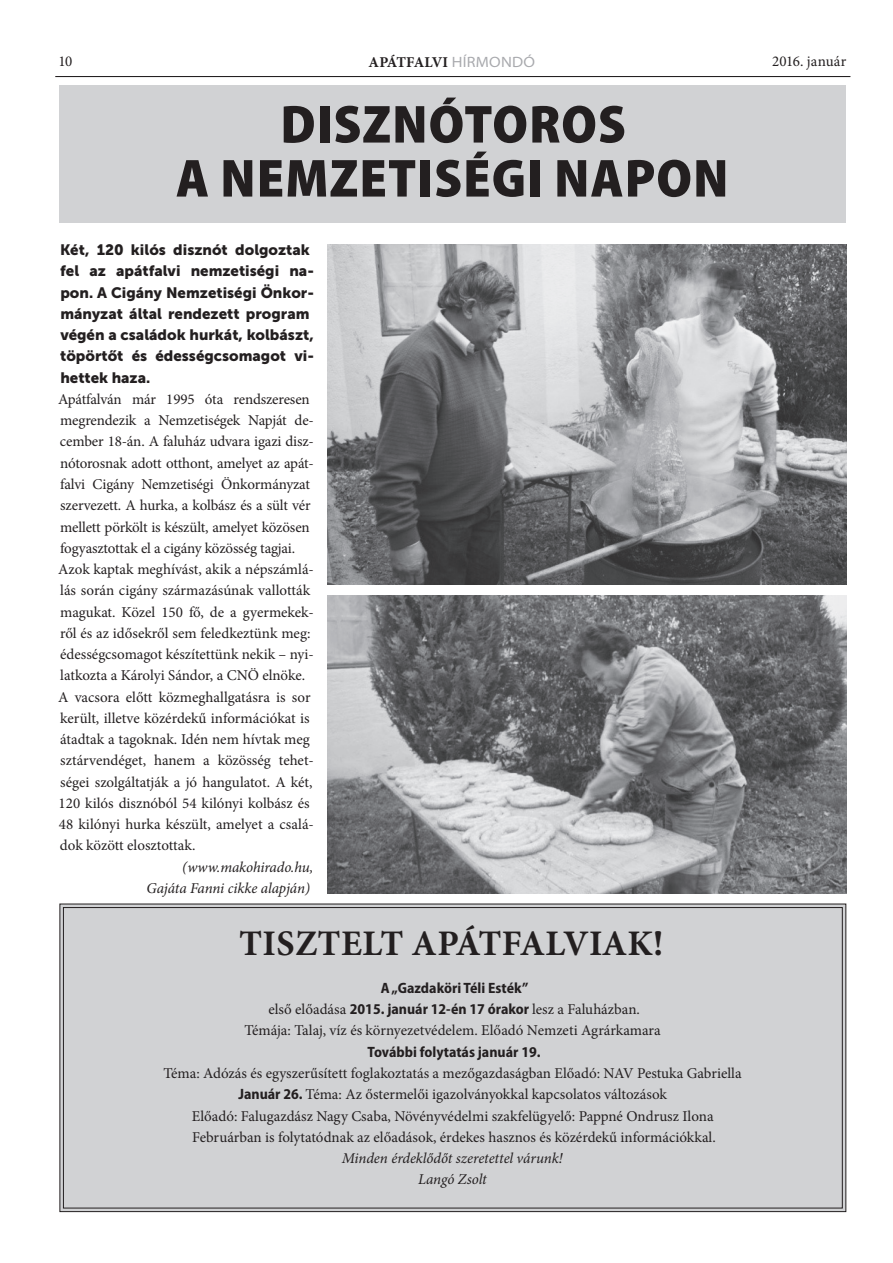
<style>
.page{position:relative;width:893px;height:1263px;background:#fff}
.page>*{position:absolute;margin:0;border:0;box-sizing:border-box;transform-origin:0 0}
.cím_shading{font:900 semi-condensed 54px/54px "Myriad Pro";letter-spacing:.02em;color:#231f20;text-align:center}
.cím_Minion{font:700 36px "Minion Pro";letter-spacing:.01em;color:#231f20}
.t1{font:15px/21.3px "Minion Pro";letter-spacing:-.005em;color:#231f20}
.bevezető{font:15px/21.3px "Museo Sans 900";color:#231f20}
.t2{font:700 semi-condensed 15px/21.3px "Myriad Pro";color:#231f20;text-align:center}
.aláírás{font:italic 15px/21.3px "Minion Pro";letter-spacing:-.01em;color:#231f20;text-align:right}
.t3{font:700 15px "Minion Pro";letter-spacing:-.025em;color:#231f20}
.s1{font-family:"Myriad Pro";font-weight:400;font-stretch:semi-expanded;color:#a8a9ad}
.s2{font-family:"Minion Pro";font-weight:400;font-stretch:normal}
.s3{font-family:"Myriad Pro";font-weight:700;font-stretch:semi-condensed}
</style>
<div class="page">
<hr style="left:55px;top:76px;width:795px;height:1px;background:#231f20">
<div style="left:59px;top:903px;width:787px;height:309px;background:#d1d2d4"></div>
<div style="left:60px;top:85px;width:786px;height:138px;background:#d1d2d4"></div>
<img style="left:327px;top:244px;width:519px;height:341px">
<img style="left:327px;top:595px;width:519px;height:298px">
<p class="t1" style="left:59px;top:51px;width:15px">10</p>
<p class="t3" style="left:369px;top:51px;width:168px">APÁTFALVI <span class="s1">HÍRMONDÓ</span></p>
<p class="t1" style="left:772px;top:51px;width:76px">2016. január</p>
<p class="cím_shading" style="left:176px;top:95px;width:554px">DISZNÓTOROS<br>A NEMZETISÉGI NAPON</p>
<p class="bevezető" style="left:60px;top:239px;width:255px">Két, 120 kilós disznót dolgoztak fel az apátfalvi nemzetiségi na&shy;pon. A Cigány Nemzetiségi Önkor&shy;mányzat által rendezett program végén a családok hurkát, kolbászt, töpörtőt és édességcsomagot vi&shy;hettek haza.</p>
<p class="t1" style="left:58px;top:389px;width:257px">Apátfalván már 1995 óta rendszeresen megrendezik a Nemzetiségek Napját de&shy;cember 18-án. A faluház udvara igazi disz&shy;nótorosnak adott otthont, amelyet az apát&shy;falvi Cigány Nemzetiségi Önkormányzat szervezett. A hurka, a kolbász és a sült vér mellett pörkölt is készült, amelyet közösen fogyasztottak el a cigány közösség tagjai.</p>
<p class="t1" style="left:58px;top:559px;width:257px">Azok kaptak meghívást, akik a népszámlá&shy;lás során cigány származásúnak vallották magukat. Közel 150 fő, de a gyermekek&shy;ről és az idősekről sem feledkeztünk meg: édességcsomagot készítettünk nekik – nyi&shy;latkozta a Károlyi Sándor, a CNÖ elnöke.</p>
<p class="t1" style="left:58px;top:686px;width:257px">A vacsora előtt közmeghallgatásra is sor került, illetve közérdekű információkat is átadtak a tagoknak. Idén nem hívtak meg sztárvendéget, hanem a közösség tehet&shy;ségei szolgáltatják a jó hangulatot. A két, 120 kilós disznóból 54 kilónyi kolbász és 48 kilónyi hurka készült, amelyet a csalá&shy;dok között elosztottak.</p>
<p class="aláírás" style="left:147px;top:856px;width:168px">(www.makohirado.hu,<br>Gajáta Fanni cikke alapján)</p>
<p class="cím_Minion" style="left:239px;top:918px;width:426px">TISZTELT APÁTFALVIAK!</p>
<p class="t2" style="left:269px;top:977px;width:373px">A „Gazdaköri Téli Esték”<br><span class="s2">első előadása</span> 2015. január 12-én 17 órakor <span class="s2">lesz a Faluházban.</span></p>
<p class="t1" style="left:244px;top:1020px;width:418px">Témája: Talaj, víz és környezetvédelem. Előadó Nemzeti Agrárkamara</p>
<p class="t2" style="left:368px;top:1040px;width:174px">További folytatás január 19.</p>
<p class="t1" style="left:163px;top:1062px;width:580px">Téma: Adózás és egyszerűsített foglakoztatás a mezőgazdaságban Előadó: NAV Pestuka Gabriella</p>
<p class="t1" style="left:192px;top:1084px;width:523px;text-align:center"><span class="s3">Január 26.</span> Téma: Az őstermelői igazolványokkal kapcsolatos változások<br>Előadó: Falugazdász Nagy Csaba, Növényvédelmi szakfelügyelő: Pappné Ondrusz Ilona</p>
<p class="t1" style="left:192px;top:1126px;width:525px">Februárban is folytatódnak az előadások, érdekes hasznos és közérdekű információkkal.</p>
<p class="aláírás" style="left:342px;top:1147px;width:222px">Minden érdeklődőt szeretettel várunk!</p>
<p class="aláírás" style="left:418px;top:1169px;width:70px">Langó Zsolt</p>
</div>
